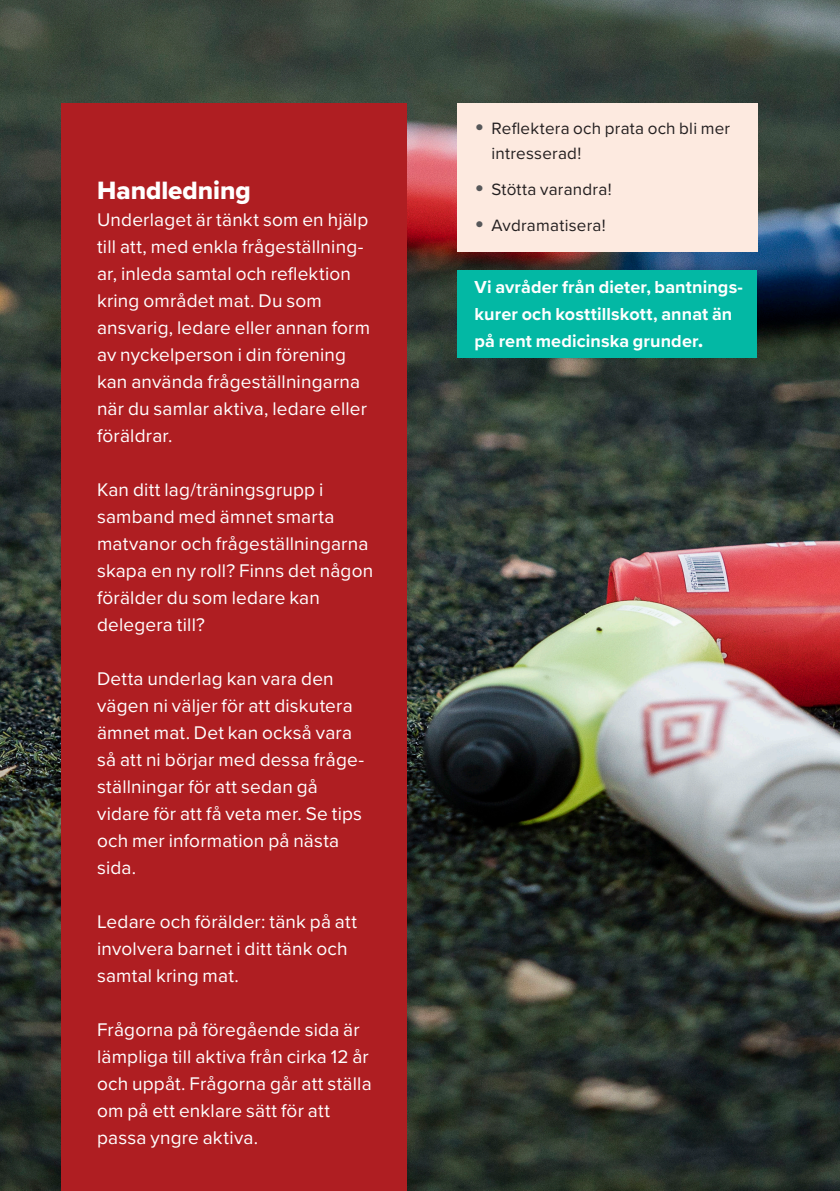
<style>
.page{position:relative;width:840px;height:1191px;background:#fff}
.page>*{position:absolute;margin:0;border:0;box-sizing:border-box;transform-origin:0 0}
.Mellanrubrik_13{font:26px "Proxima Nova Extrabld";letter-spacing:-.005em;color:#fff}
.Brödtext_Proxima_9_5{font:19px/27px "Proxima Nova";letter-spacing:.01em;color:#fff}
.RF_anser_-_grön{font:700 18px/27px "Proxima Nova";letter-spacing:.005em;color:#fff}
.t1{font:17px/25px "Proxima Nova";letter-spacing:.015em;color:#231f20}
.s1{font-size:28px;color:#57585a}
.s2{font-size:22px}
</style>
<div class="page">
<img style="left:0;top:0;width:839px;height:1191px">
<div style="left:61px;top:103px;width:345px;height:1088px;background:#af1e22"></div>
<div style="left:457px;top:103px;width:300px;height:76px;background:#fdeae0"></div>
<div style="left:457px;top:164px;width:300px;height:51px;background:#fdeae0"></div>
<div style="left:457px;top:201px;width:300px;height:51px;background:#fdeae0"></div>
<div style="left:457px;top:270px;width:299px;height:87px;background:#03b8a4"></div>
<p class="Mellanrubrik_13" style="left:97px;top:170px;width:155px">Handledning</p>
<p class="Brödtext_Proxima_9_5" style="left:97px;top:205px;width:274px">Underlaget är tänkt som en hjälp till att, med enkla frågeställning&shy;ar, inleda samtal och reflektion kring området mat. Du som ansvarig, ledare eller annan form av nyckelperson i din förening kan använda frågeställningarna när du samlar aktiva, ledare eller föräldrar.</p>
<p class="Brödtext_Proxima_9_5" style="left:97px;top:475px;width:277px">Kan ditt lag/träningsgrupp i samband med ämnet smarta matvanor och frågeställningarna skapa en ny roll? Finns det någon förälder du som ledare kan</p>
<p class="Brödtext_Proxima_9_5" style="left:97px;top:610px;width:109px">delegera till?</p>
<p class="Brödtext_Proxima_9_5" style="left:97px;top:664px;width:268px">Detta underlag kan vara den vägen ni väljer för att diskutera ämnet mat. Det kan också vara så att ni börjar med dessa fråge&shy;ställningar för att sedan gå</p>
<p class="Brödtext_Proxima_9_5" style="left:97px;top:799px;width:266px">vidare för att få veta mer. Se tips och mer information på nästa sida.</p>
<p class="Brödtext_Proxima_9_5" style="left:97px;top:907px;width:261px">Ledare och förälder: tänk på att involvera barnet i ditt tänk och samtal kring mat.</p>
<p class="Brödtext_Proxima_9_5" style="left:97px;top:1015px;width:276px">Frågorna på föregående sida är lämpliga till aktiva från cirka 12 år och uppåt. Frågorna går att ställa om på ett enklare sätt för att passa yngre aktiva.</p>
<p class="t1" style="left:491px;top:115px;width:240px;text-indent:-17px"><span class="s1">•</span> Reflektera och prata och bli mer intresserad!</p>
<p class="t1" style="left:474px;top:176px;width:139px"><span class="s1">•</span> Stötta varandra!</p>
<p class="t1" style="left:474px;top:212px;width:133px"><span class="s1">•</span> Avdramatisera!</p>
<p class="RF_anser_-_grön" style="left:474px;top:273px;width:270px">Vi avråder från dieter, bantnings&shy;kurer och kosttillskott, annat än på rent medicinska grunder<span class="s2">.</span></p>
</div>
